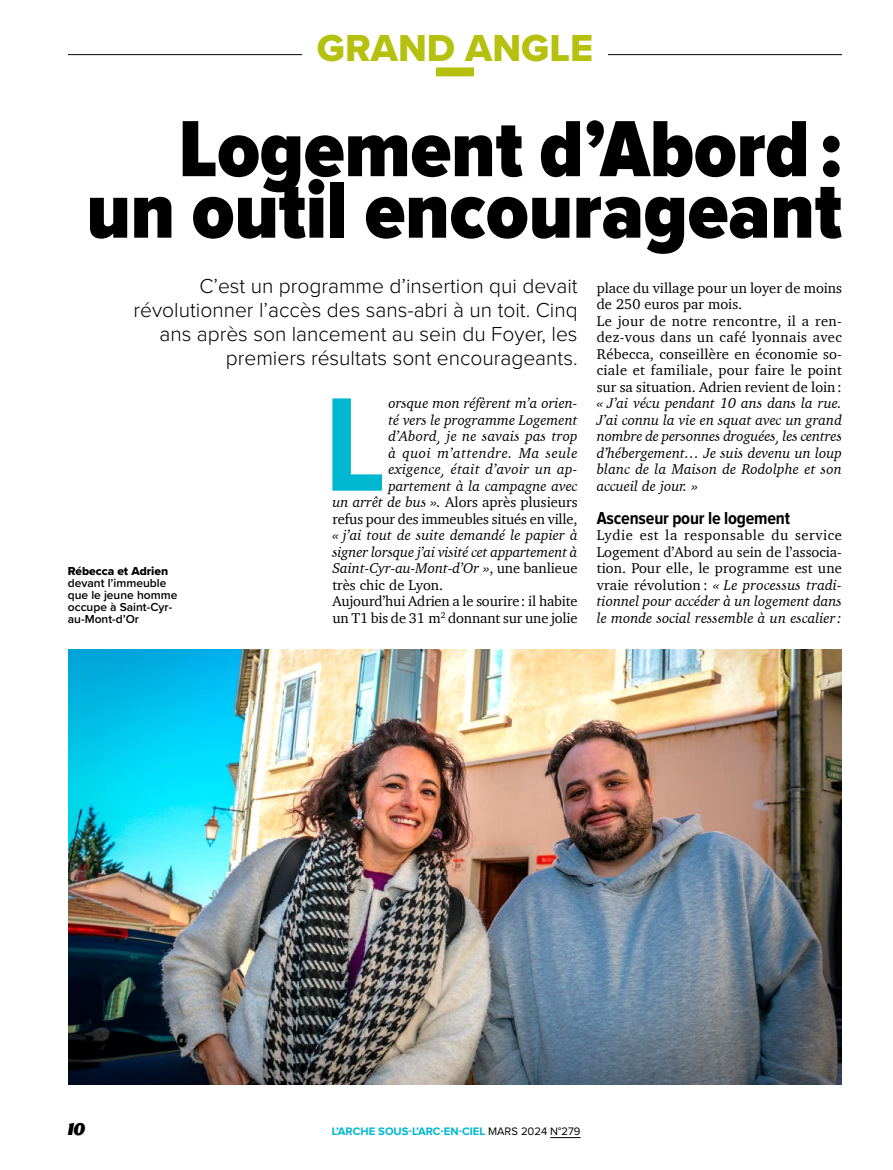
<style>
.page{position:relative;width:893px;height:1170px;background:#fff}
.page>*{position:absolute;margin:0;border:0;box-sizing:border-box;transform-origin:0 0}
.t1{font:700 138.3px "Proxima Nova Cond";color:#00b7d2}
.t2{font:900 82.5px/61.5px "Proxima Nova Cond";color:#000;text-align:right}
.t3{font:39px "Proxima Nova Extrabld";color:#b6c00e}
.t4{font:300 21px/24px "Proxima Nova";color:#000;text-align:right}
.t5{font:italic 21px "Appetite";color:#000}
.t6{font:700 18px "Proxima Nova Cond";letter-spacing:-.01em;color:#000}
.t7{font:italic 14.55px/16.5px "Charter";color:#000;text-align:right}
.t8{font:14.55px/16.5px "Charter";letter-spacing:.005em;color:#000}
.t9{font:600 12px/12px "Proxima Nova";color:#000}
.t10{font:12px "Proxima Nova Extrabld";color:#000}
.t11{font:700 11.25px "Proxima Nova";color:#00b7d2}
.s1{font-style:italic}
.s2{font-style:normal}
.s3{font-weight:400;color:#000}
</style>
<div class="page">
<hr style="left:550px;top:1137px;width:31px;height:1px;background:#000">
<hr style="left:68px;top:54px;width:234px;height:1px;background:#000">
<hr style="left:608px;top:54px;width:234px;height:1px;background:#000">
<svg style="left:436px;top:67px;width:38px;height:10px"></svg>
<img style="left:68px;top:649px;width:774px;height:435px">
<h3 class="t3" style="left:317px;top:19px;width:278px">GRAND ANGLE</h3>
<h2 class="t2" style="left:86px;top:121px;width:757px">Logement d’Abord: un outil encourageant</h2>
<h3 class="t4" style="left:134px;top:275px;width:445px">C’est un programme d’insertion qui devait révolutionner l’accès des sans-abri à un toit. Cinq ans après son lancement au sein du Foyer, les premiers résultats sont encourageants.</h3>
<p class="t8" style="left:597px;top:279px;width:247px">place du village pour un loyer de moins de 250 euros par mois.<br>Le jour de notre rencontre, il a ren&shy;dez-vous dans un café lyonnais avec Rébecca, conseillère en économie so&shy;ciale et familiale, pour faire le point sur sa situation. Adrien revient de loin:</p>
<p class="t7" style="left:597px;top:395px;width:247px;text-align:justify">« J’ai vécu pendant 10 ans dans la rue.<br>J’ai connu la vie en squat avec un grand nombre de personnes droguées, les centres d’hébergement… Je suis devenu un loup blanc de la Maison de Rodolphe et son accueil de jour. »</p>
<p class="t6" style="left:597px;top:507px;width:195px">Ascenseur pour le logement</p>
<p class="t8" style="left:597px;top:526px;width:247px;text-align:justify">Lydie est la responsable du service Logement d’Abord au sein de l’associa&shy;tion. Pour elle, le programme est une vraie révolution : <span class="s1">« Le processus tradi&shy;tionnel pour accéder à un logement dans le monde social ressemble à un escalier:</span></p>
<p class="t7" style="left:332px;top:395px;width:247px">orsque mon réfèrent m’a orien-<br>té vers le programme Logement d’Abord, je ne savais pas trop<br>à quoi m’attendre. Ma seule exigence, était d’avoir un ap&shy;partement à la campagne avec<br>un arrêt de bus ». <span class="s2">Alors après plusieurs refus pour des immeubles situés en ville,</span></p>
<p class="t7" style="left:332px;top:527px;width:247px;text-align:left">« j’ai tout de suite demandé le papier à signer lorsque j’ai visité cet appartement à Saint-Cyr-au-Mont-d’Or »<span class="s2">, une banlieue très chic de Lyon.<br>Aujourd’hui Adrien a le sourire: il habite un T1 bis de 31 m</span><sup>2</sup> <span class="s2">donnant sur une jolie</span></p>
<h1 class="t1" style="left:325px;top:368px;width:62px">L</h1>
<p class="t10" style="left:68px;top:561px;width:102px">Rébecca et Adrien</p>
<p class="t9" style="left:68px;top:576px;width:111px">devant l’immeuble que le jeune homme occupe à Saint-Cyr&shy;au-Mont-d’Or</p>
<h3 class="t5" style="left:68px;top:1112px;width:19px">10</h3>
<p class="t11" style="left:332px;top:1124px;width:250px">L’ARCHE SOUS-L’ARC-EN-CIEL <span class="s3">MARS 2024 N°279</span></p>
</div>
